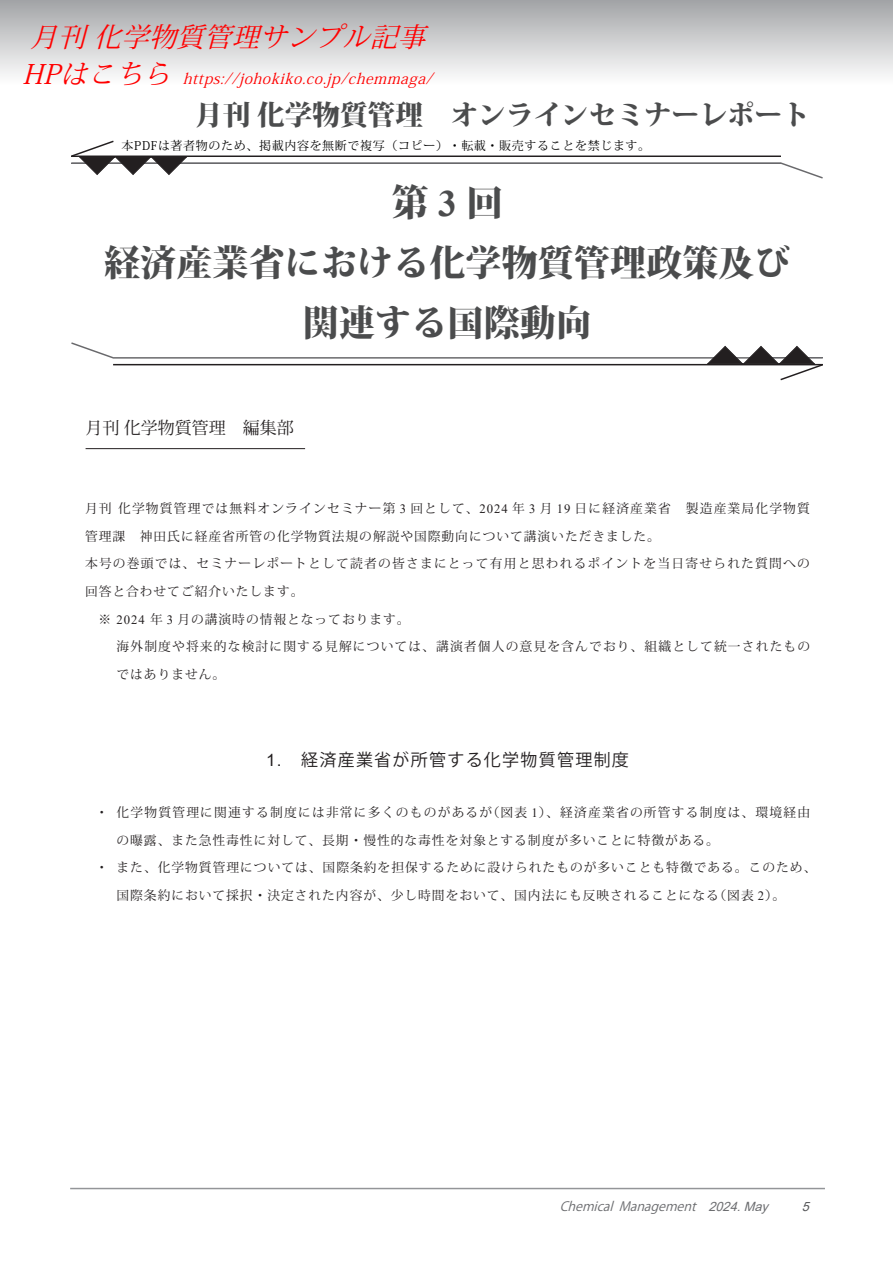
<style>
.page{position:relative;width:893px;height:1263px;background:#fff}
.page>*{position:absolute;margin:0;border:0;box-sizing:border-box;transform-origin:0 0}
.t1{font:800 37.2px "Koz Min Pro";color:#4b4c4d}
.t2{font:800 36.15px/60.6px "Koz Min Pro";color:#4b4c4d;text-align:center}
.t3{font:800 27.6px "Koz Min Pro";color:#4b4c4d}
.t4{font:italic 27px "Koz Min Pr 6 N";color:#f00}
.t5{font:16.95px "Koz Go Pro";letter-spacing:.075em;color:#231f20}
.t6{font:16.95px "Koz Min Pro";color:#231f20}
.t7{font:italic 15px "Koz Min Pr 6 N";color:#f00}
.t8{font:12.75px "Koz Min Pro";letter-spacing:.08em;color:#231f20}
.t9{font:italic 12.75px "Koz Go Pro";color:#6c6d70}
.t10{font:italic 12.75px "Arial";color:#57585a}
.t11{font:12px "Koz Min Pr 6 N";letter-spacing:.055em;color:#000}
.s1{font-size:27px}
.s2{font-family:"Times New Roman";font-weight:700}
.s3{font-family:"Times New Roman"}
.s4{font-family:"Arial"}
</style>
<div class="page">
<div style="left:0;top:0;width:893px;height:85px;background:linear-gradient(to bottom,#a3a4a7,#fff)"></div>
<hr style="left:70px;top:1188px;width:755px;height:1px;background:#939598">
<hr style="left:86px;top:448px;width:219px;height:1px;background:#231f20">
<hr style="left:71px;top:162px;width:710px;height:2px;background:#69696c">
<svg style="left:779px;top:162px;width:44px;height:17px"></svg>
<hr style="left:71px;top:156px;width:710px;height:1px;background:#231f20">
<svg style="left:71px;top:140px;width:116px;height:35px"></svg>
<hr style="left:113px;top:357px;width:710px;height:2px;background:#69696c">
<svg style="left:71px;top:342px;width:44px;height:17px"></svg>
<hr style="left:113px;top:364px;width:710px;height:1px;background:#231f20">
<svg style="left:707px;top:346px;width:116px;height:35px"></svg>
<h3 class="t4" style="left:30px;top:22px;width:408px">月刊 化学物質管理サンプル記事</h3>
<p class="t7" style="left:23px;top:70px;width:418px"><span class="s1">HPはこちら</span> https://johokiko.co.jp/chemmaga/</p>
<h3 class="t3" style="left:195px;top:94px;width:616px">月刊化学物質管理　オンラインセミナーレポート</h3>
<p class="t11" style="left:122px;top:139px;width:530px">本PDFは著者物のため、掲載内容を無断で複写（コピー）・転載・販売することを禁じます。</p>
<h1 class="t1" style="left:392px;top:175px;width:113px">第<span class="s2">3</span>回</h1>
<h2 class="t2" style="left:104px;top:230px;width:688px">経済産業省における化学物質管理政策及び関連する国際動向</h2>
<h3 class="t6" style="left:86px;top:416px;width:210px">月刊化学物質管理　編集部</h3>
<p class="t8" style="left:85px;top:499px;width:726px">月刊化学物質管理では無料オンラインセミナー第 <span class="s3">3</span> 回として、<span class="s3">2024</span> 年 <span class="s3">3</span> 月 <span class="s3">19</span> 日に経済産業省　製造産業局化学物質</p>
<p class="t8" style="left:85px;top:527px;width:576px">管理課　神田氏に経産省所管の化学物質法規の解説や国際動向について講演いただきました。</p>
<p class="t8" style="left:85px;top:555px;width:726px">本号の巻頭では、セミナーレポートとして読者の皆さまにとって有用と思われるポイントを当日寄せられた質問への</p>
<p class="t8" style="left:85px;top:582px;width:220px">回答と合わせてご紹介いたします。</p>
<p class="t8" style="left:99px;top:610px;width:313px">※ <span class="s3">2024</span> 年 <span class="s3">3</span> 月の講演時の情報となっております。</p>
<p class="t8" style="left:117px;top:637px;width:695px">海外制度や将来的な検討に関する見解については、講演者個人の意見を含んでおり、組織として統一されたもの</p>
<p class="t8" style="left:117px;top:665px;width:110px">ではありません。</p>
<h3 class="t5" style="left:266px;top:748px;width:364px"><span class="s4">1.</span> 経済産業省が所管する化学物質管理制度</h3>
<p class="t8" style="left:95px;top:803px;width:716px">・ 化学物質管理に関連する制度には非常に多くのものがあるが（図表 <span class="s3">1</span>）、経済産業省の所管する制度は、環境経由</p>
<p class="t8" style="left:117px;top:831px;width:604px">の曝露、また急性毒性に対して、長期・慢性的な毒性を対象とする制度が多いことに特徴がある。</p>
<p class="t8" style="left:95px;top:859px;width:723px">・ また、化学物質管理については、国際条約を担保するために設けられたものが多いことも特徴である。このため、</p>
<p class="t8" style="left:117px;top:886px;width:670px">国際条約において採択・決定された内容が、少し時間をおいて、国内法にも反映されることになる（図表 <span class="s3">2</span>）。</p>
<p class="t9" style="left:560px;top:1198px;width:214px">Chemical Management　<span class="s4">2024.May</span></p>
<p class="t10" style="left:802px;top:1197px;width:13px">5</p>
</div>
